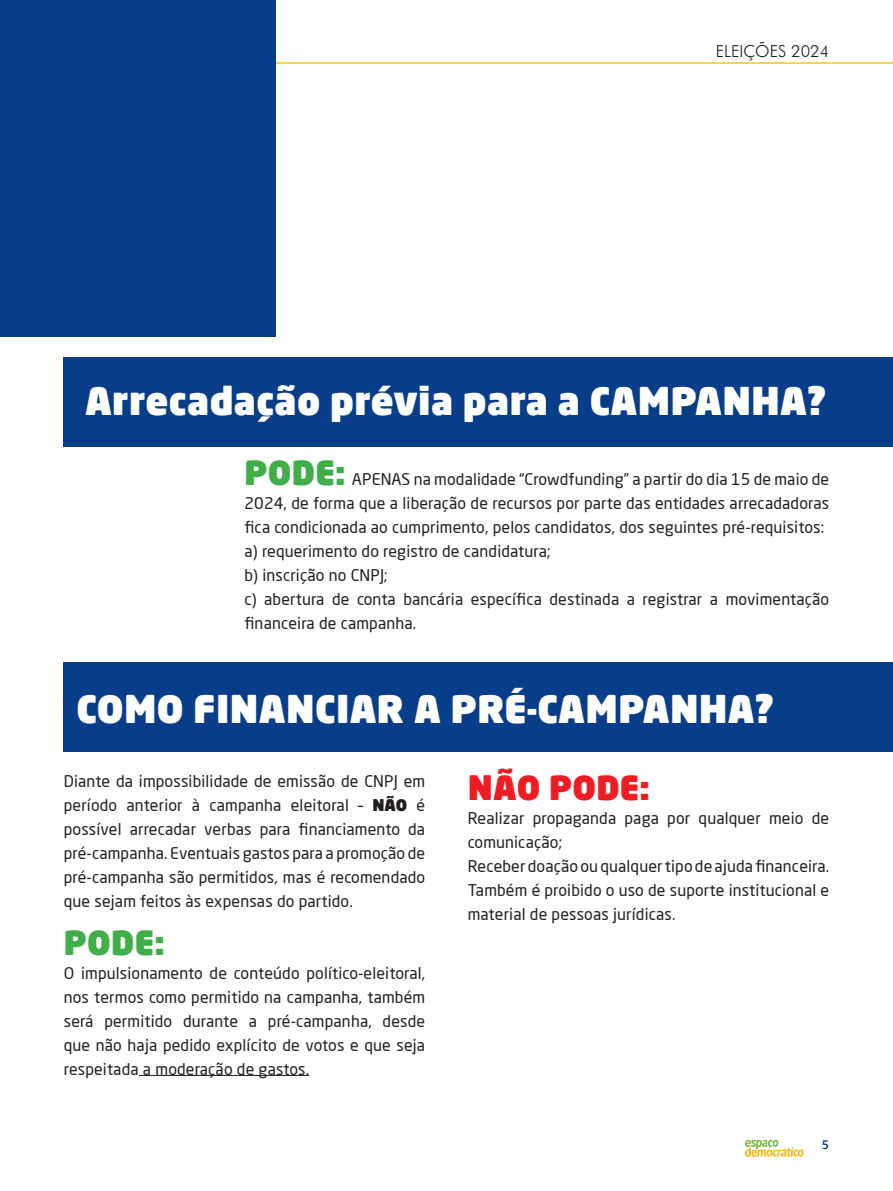
<style>
.page{position:relative;width:893px;height:1191px;background:#fff}
.page>*{position:absolute;margin:0;border:0;box-sizing:border-box;transform-origin:0 0}
.t1{font:900 37.5px "Neo Sans Pro";letter-spacing:.01em;color:#fff}
.t2{font:900 33px "Neo Sans Pro";letter-spacing:.01em;color:#ee1d23}
.t3{font:900 33px "Neo Sans Pro";color:#40ae49}
.t4{font:300 16.5px "Futura BT";color:#231f20}
.t5{font:15.9px/24px "Neo Sans Pro";letter-spacing:.01em;color:#231f20;text-align:justify}
.t6{font:500 11.55px "Neo Sans Pro";color:#083e89}
.s1{font-weight:900;font-size:33px;color:#40ae49}
.s2{font-weight:900}
</style>
<div class="page">
<img style="left:745px;top:1139px;width:59px;height:17px">
<hr style="left:0;top:62px;width:893px;height:2px;background:#feca0a">
<div style="left:0;top:0;width:275px;height:336px;background:#083e89"></div>
<hr style="left:139px;top:1075px;width:170px;height:1px;background:#231f20">
<div style="left:64px;top:662px;width:829px;height:90px;background:#083e89"></div>
<div style="left:64px;top:357px;width:829px;height:90px;background:#083e89"></div>
<p class="t4" style="left:716px;top:41px;width:115px">ELEIÇÕES 2024</p>
<p class="t1" style="left:85px;top:376px;width:743px">Arrecadação prévia para a CAMPANHA?</p>
<p class="t5" style="left:244px;top:466px;width:586px"><span class="s1">PODE:</span> APENAS na modalidade “Crowdfunding” a partir do dia 15 de maio de 2024, de forma que a liberação de recursos por parte das entidades arrecadadoras fica condicionada ao cumprimento, pelos candidatos, dos seguintes pré-requisitos:</p>
<p class="t5" style="left:244px;top:538px;width:308px">a) requerimento do registro de candidatura;</p>
<p class="t5" style="left:244px;top:562px;width:145px">b) inscrição no CNPJ;</p>
<p class="t5" style="left:244px;top:586px;width:586px">c) abertura de conta bancária específica destinada a registrar a movimentação financeira de campanha.</p>
<p class="t1" style="left:77px;top:684px;width:699px">COMO FINANCIAR A PRÉ-CAMPANHA?</p>
<p class="t5" style="left:64px;top:768px;width:363px">Diante da impossibilidade de emissão de CNPJ em período anterior à campanha eleitoral – <span class="s2">NÃO</span> é possível arrecadar verbas para financiamento da pré-campanha. Eventuais gastos para a promoção de pré-campanha são permitidos, mas é recomendado que sejam feitos às expensas do partido.</p>
<p class="t3" style="left:64px;top:920px;width:102px">PODE:</p>
<p class="t5" style="left:64px;top:960px;width:363px">O impulsionamento de conteúdo político-eleitoral, nos termos como permitido na campanha, também será permitido durante a pré-campanha, desde que não haja pedido explícito de votos e que seja respeitada a moderação de gastos.</p>
<p class="t2" style="left:468px;top:765px;width:183px">NÃO PODE:</p>
<p class="t5" style="left:468px;top:805px;width:363px">Realizar propaganda paga por qualquer meio de comunicação;</p>
<p class="t5" style="left:468px;top:853px;width:363px">Receber doação ou qualquer tipo de ajuda financeira.<br>Também é proibido o uso de suporte institucional e material de pessoas jurídicas.</p>
<p class="t6" style="left:822px;top:1137px;width:9px">5</p>
</div>
